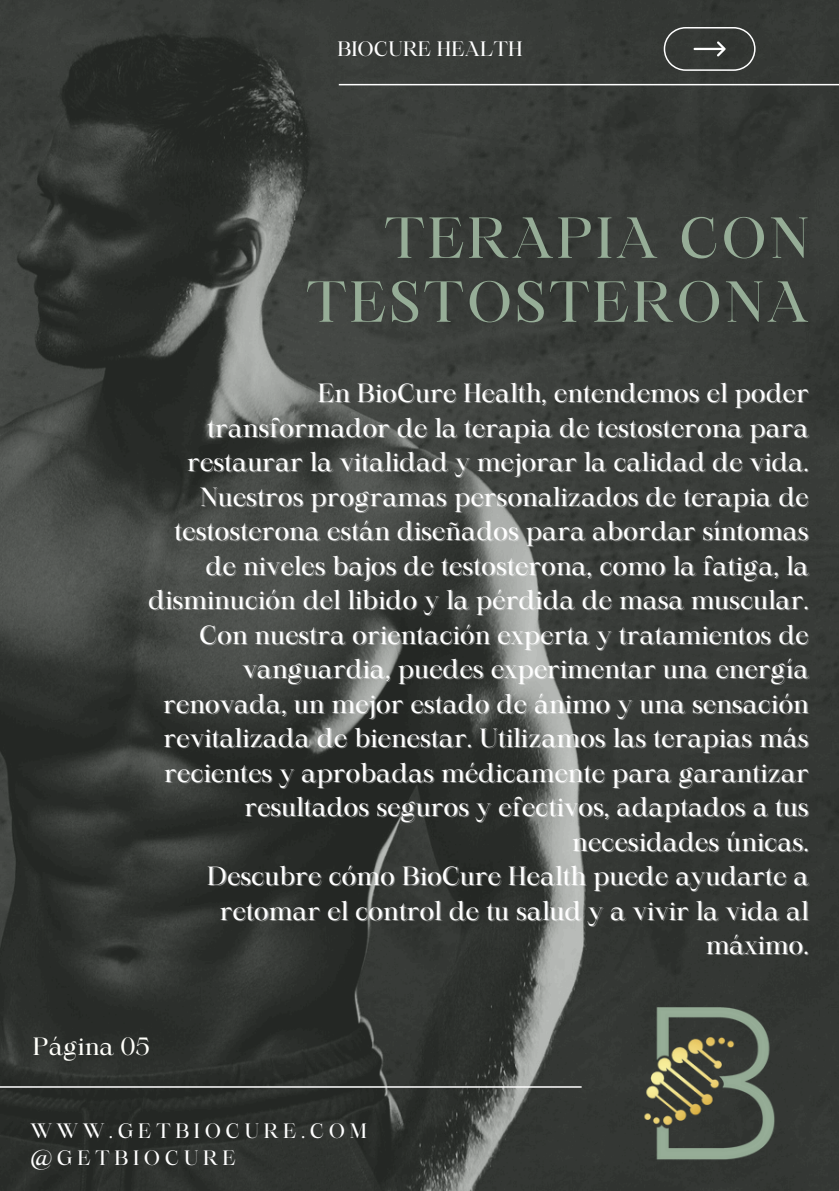
<style>
.page{position:relative;width:839px;height:1191px;background:#fff}
.page>*{position:absolute;margin:0;border:0;box-sizing:border-box;transform-origin:0 0}
.t1{font:55.4px/64px "Maharlika";letter-spacing:.05em;color:#96ad97;text-align:right}
.t2{font:25.2px/34.4px "Maharlika";color:#fff;text-align:right}
.t3{font:24px "Maharlika";color:#fffffa}
.t4{font:20px/27px "Maharlika";letter-spacing:.23em;color:#fff}
.t5{font:20px "Maharlika";color:#fff}
</style>
<div class="page">
<img style="left:0;top:0;width:838px;height:1191px">
<hr style="left:0;top:1086px;width:581px;height:2px;background:#fff">
<hr style="left:339px;top:84px;width:499px;height:1px;background:#fff">
<svg style="left:663px;top:27px;width:92px;height:44px;background:#4a4c4a"></svg>
<img style="left:635px;top:1003px;width:148px;height:168px">
<p class="t5" style="left:337px;top:41px;width:187px">BIOCURE HEALTH</p>
<p class="t1" style="left:306px;top:211px;width:504px">TERAPIA CON<br>TESTOSTERONA</p>
<p class="t2" style="left:318px;top:378px;width:492px">En BioCure Health, entendemos el poder</p>
<p class="t2" style="left:207px;top:413px;width:603px">transformador de la terapia de testosterona para</p>
<h1 class="t2" style="left:187px;top:447px;width:623px">restaurar la vitalidad y mejorar la calidad de vida.</h1>
<h2 class="t2" style="left:200px;top:482px;width:610px">Nuestros programas personalizados de terapia de</h2>
<p class="t2" style="left:174px;top:516px;width:636px">testosterona están diseñados para abordar síntomas</p>
<h2 class="t2" style="left:206px;top:551px;width:604px">de niveles bajos de testosterona, como la fatiga, la</h2>
<p class="t2" style="left:148px;top:585px;width:662px">disminución del libido y la pérdida de masa muscular.</p>
<p class="t2" style="left:199px;top:620px;width:611px">Con nuestra orientación experta y tratamientos de</p>
<p class="t2" style="left:242px;top:654px;width:567px">vanguardia, puedes experimentar una energía</p>
<p class="t2" style="left:163px;top:689px;width:647px">renovada, un mejor estado de ánimo y una sensación</p>
<p class="t2" style="left:163px;top:723px;width:646px">revitalizada de bienestar. Utilizamos las terapias más</p>
<p class="t2" style="left:164px;top:758px;width:646px">recientes y aprobadas médicamente para garantizar</p>
<p class="t2" style="left:244px;top:792px;width:566px">resultados seguros y efectivos, adaptados a tus</p>
<p class="t2" style="left:207px;top:827px;width:603px">necesidades únicas.<br>Descubre cómo BioCure Health puede ayudarte a retomar el control de tu salud y a vivir la vida al máximo.</p>
<p class="t3" style="left:33px;top:1036px;width:119px">Página 05</p>
<p class="t4" style="left:30px;top:1119px;width:338px">WWW.GETBIOCURE.COM @GETBIOCURE</p>
</div>
